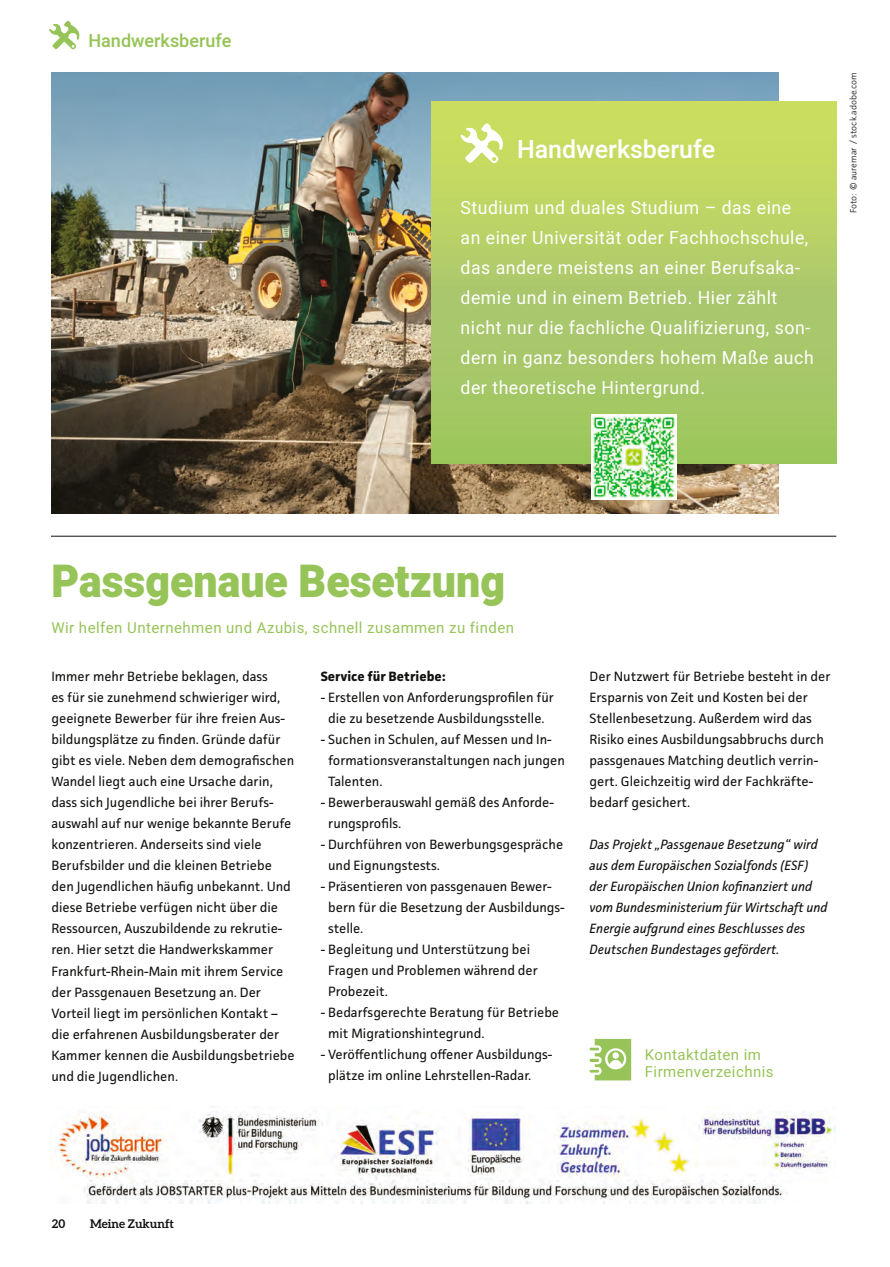
<style>
.page{position:relative;width:890px;height:1267px;background:#fff}
.page>*{position:absolute;margin:0;border:0;box-sizing:border-box;transform-origin:0 0}
.HEAD{font:900 45px "Heebo";color:#97c458;scale:.95 1}
.t1{font:500 24.9px "Heebo";color:#fff}
.Kategorie_subhead{font:18px/30px "Heebo";letter-spacing:.03em;color:#fff}
.t2{font:500 18px "Heebo";color:#97c458}
.Kategorie_subhead-2{font:15px/16.5px "Heebo";letter-spacing:.03em;color:#97c458}
.Subhead_kursiv{font:13.5px/21px "Facit";color:#11110f}
.Subhead_kursiv-2{font:italic 13.5px/21px "Facit";color:#11110f}
.Subhead_kursiv-3{font:700 13.5px "Facit";color:#11110f}
.t3{font:700 12px "Aleo";color:#11110f}
.Subhead_kursiv-4{font:300 9px "Facit";color:#11110f}
</style>
<div class="page">
<svg style="left:49px;top:21px;width:31px;height:29px"></svg>
<img style="left:50px;top:1106px;width:785px;height:97px">
<img style="left:51px;top:72px;width:727px;height:441px">
<div style="left:432px;top:101px;width:404px;height:362px;background:linear-gradient(to bottom,#ccdd64,#99c167)"></div>
<svg style="left:460px;top:123px;width:47px;height:41px"></svg>
<img style="left:591px;top:415px;width:85px;height:85px">
<hr style="left:51px;top:536px;width:785px;height:1px;background:#11110f">
<svg style="left:589px;top:1039px;width:42px;height:41px"></svg>
<h3 class="t2" style="left:88px;top:28px;width:145px">Handwerksberufe</h3>
<p class="t1" style="left:517px;top:132px;width:200px">Handwerksberufe</p>
<p class="Kategorie_subhead" style="left:460px;top:192px;width:354px">Studium und duales Studium – das eine an einer Universität oder Fachhochschule, das andere meistens an einer Berufsaka&shy;demie und in einem Betrieb. Hier zählt nicht nur die fachliche Qualifizierung, son&shy;dern in ganz besonders hohem Maße auch der theoretische Hintergrund.</p>
<p class="Subhead_kursiv-4" style="left:847px;top:213px;width:143px;rotate:-90deg">Foto: © auremar / stock.adobe.com</p>
<p class="HEAD" style="left:51px;top:550px;width:479px">Passgenaue Besetzung</p>
<p class="Kategorie_subhead-2" style="left:51px;top:620px;width:464px">Wir helfen Unternehmen und Azubis, schnell zusammen zu finden</p>
<p class="Subhead_kursiv" style="left:51px;top:666px;width:245px">Immer mehr Betriebe beklagen, dass<br>es für sie zunehmend schwieriger wird, geeignete Bewerber für ihre freien Aus&shy;bildungsplätze zu finden. Gründe dafür gibt es viele. Neben dem demografischen Wandel liegt auch eine Ursache darin, dass sich Jugendliche bei ihrer Berufs&shy;auswahl auf nur wenige bekannte Berufe konzentrieren. Anderseits sind viele Berufsbilder und die kleinen Betriebe den Jugendlichen häufig unbekannt. Und diese Betriebe verfügen nicht über die Ressourcen, Auszubildende zu rekrutie&shy;ren. Hier setzt die Handwerkskammer Frankfurt-Rhein-Main mit ihrem Service der Passgenauen Besetzung an. Der Vorteil liegt im persönlichen Kontakt – die erfahrenen Ausbildungsberater der Kammer kennen die Ausbildungsbetriebe und die Jugendlichen.</p>
<p class="Subhead_kursiv-3" style="left:321px;top:668px;width:127px">Service für Betriebe:</p>
<p class="Subhead_kursiv" style="left:321px;top:687px;width:235px;text-align:center">- Erstellen von Anforderungsprofilen für die zu besetzende Ausbildungsstelle.</p>
<p class="Subhead_kursiv" style="left:328px;top:729px;width:238px;text-indent:-7px">- Suchen in Schulen, auf Messen und In&shy;formationsveranstaltungen nach jungen<br>Talenten.</p>
<p class="Subhead_kursiv" style="left:328px;top:792px;width:227px;text-indent:-7px">- Bewerberauswahl gemäß des Anforde&shy;rungsprofils.</p>
<p class="Subhead_kursiv" style="left:328px;top:834px;width:237px;text-indent:-7px">- Durchführen von Bewerbungsgespräche und Eignungstests.</p>
<p class="Subhead_kursiv" style="left:328px;top:876px;width:238px;text-indent:-7px">- Präsentieren von passgenauen Bewer&shy;bern für die Besetzung der Ausbildungs&shy;stelle.</p>
<p class="Subhead_kursiv" style="left:328px;top:939px;width:211px;text-indent:-7px">- Begleitung und Unterstützung bei<br>Fragen und Problemen während der<br>Probezeit.</p>
<p class="Subhead_kursiv" style="left:328px;top:1002px;width:232px;text-indent:-7px">- Bedarfsgerechte Beratung für Betriebe mit Migrationshintegrund.</p>
<p class="Subhead_kursiv" style="left:328px;top:1044px;width:226px;text-indent:-7px">- Veröffentlichung offener Ausbildungs&shy;plätze im online Lehrstellen-Radar.</p>
<p class="Subhead_kursiv" style="left:589px;top:666px;width:243px">Der Nutzwert für Betriebe besteht in der Ersparnis von Zeit und Kosten bei der Stellenbesetzung. Außerdem wird das Risiko eines Ausbildungsabbruchs durch passgenaues Matching deutlich verrin&shy;gert. Gleichzeitig wird der Fachkräfte&shy;bedarf gesichert.</p>
<p class="Subhead_kursiv-2" style="left:589px;top:834px;width:239px">Das Projekt „Passgenaue Besetzung“ wird aus dem Europäischen Sozialfonds (ESF) der Europäischen Union kofinanziert und vom Bundesministerium für Wirtschaft und Energie aufgrund eines Beschlusses des Deutschen Bundestages gefördert.</p>
<p class="Kategorie_subhead-2" style="left:645px;top:1046px;width:130px">Kontaktdaten im<br>Firmenverzeichnis</p>
<p class="t3" style="left:52px;top:1216px;width:15px">20</p>
<p class="t3" style="left:90px;top:1216px;width:85px">Meine Zukunft</p>
</div>
